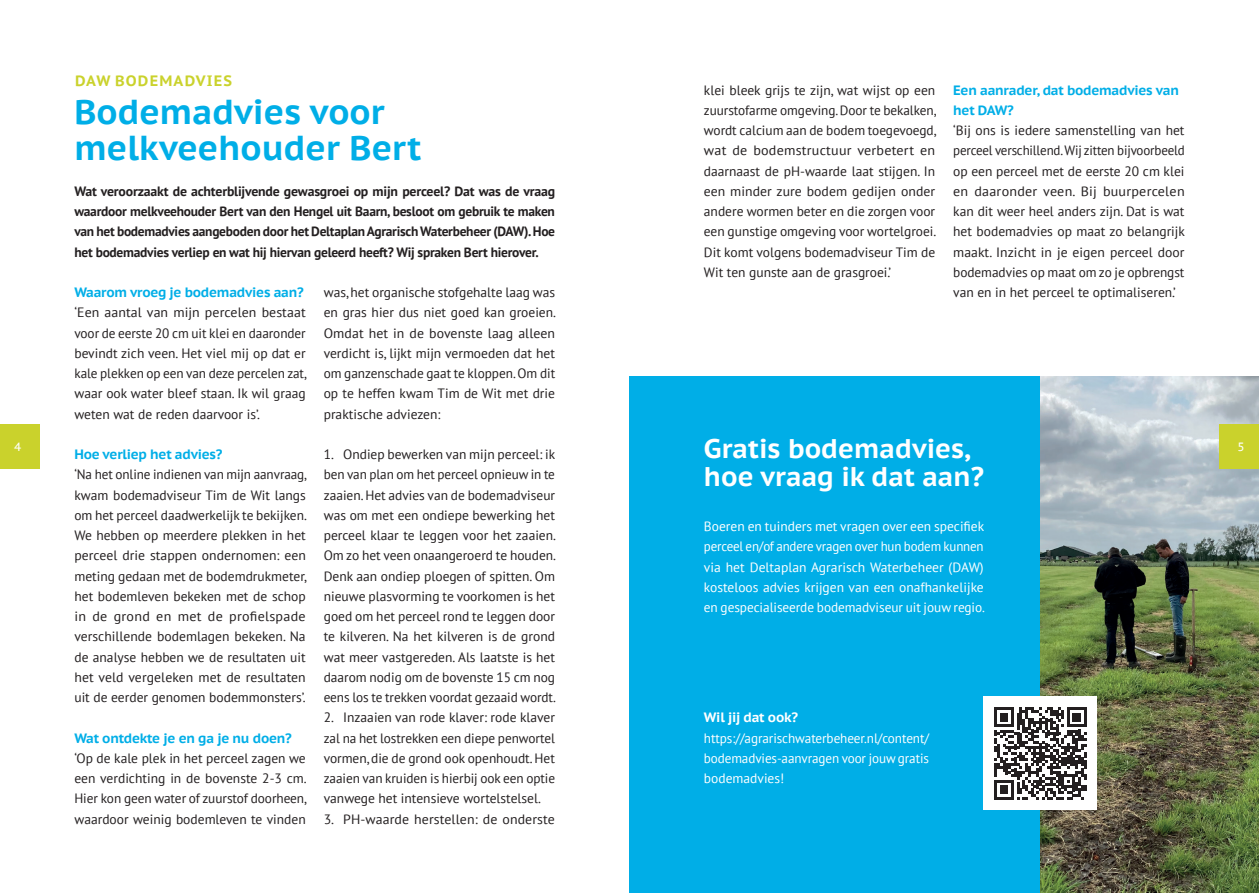
<style>
.page{position:relative;width:1259px;height:893px;background:#fff}
.page>*{position:absolute;margin:0;border:0;box-sizing:border-box;transform-origin:0 0}
.t1{font:700 34.5px/36px "PT Sans Caption";color:#00aee7}
.t2{font:700 26.85px/28px "PT Sans Caption";color:#fff}
.t3{font:700 15px "PT Sans Caption";letter-spacing:.08em;color:#cad22c}
.t4{font:13.5px/20.2px "PT Sans";color:#231f20;text-align:justify}
.t5{font:13.5px/20.2px "PT Sans";letter-spacing:-.005em;color:#fff;text-align:justify}
.t6{font:700 13.5px/20.2px "PT Sans";letter-spacing:-.02em;color:#231f20;text-align:justify}
.t7{font:700 13.5px/20.2px "PT Sans Caption";letter-spacing:-.02em;color:#00aee7}
.t8{font:700 13.5px "PT Sans Caption";letter-spacing:-.02em;color:#fff}
.t9{font:12px "PT Sans Caption";color:#fff}
</style>
<div class="page">
<div style="left:0;top:424px;width:39px;height:45px;background:#cad22c"></div>
<div style="left:629px;top:376px;width:630px;height:517px;background:#00aee7"></div>
<img style="left:1040px;top:376px;width:219px;height:517px">
<div style="left:984px;top:697px;width:113px;height:113px;background:#fff"></div>
<svg style="left:994px;top:707px;width:92px;height:92px"></svg>
<div style="left:1219px;top:424px;width:40px;height:45px;background:#cad22c"></div>
<p class="t9" style="left:14px;top:439px;width:9px">4</p>
<p class="t3" style="left:75px;top:70px;width:159px">DAW BODEMADVIES</p>
<h1 class="t1" style="left:74px;top:93px;width:348px">Bodemadvies voor melkveehouder Bert</h1>
<p class="t6" style="left:74px;top:181px;width:482px">Wat veroorzaakt de achterblijvende gewasgroei op mijn perceel? Dat was de vraag waardoor melkveehouder Bert van den Hengel uit Baarn, besloot om gebruik te maken van het bodemadvies aangeboden door het Deltaplan Agrarisch Waterbeheer (DAW). Hoe het bodemadvies verliep en wat hij hiervan geleerd heeft? Wij spraken Bert hierover.</p>
<p class="t7" style="left:74px;top:282px;width:231px">Waarom vroeg je bodemadvies aan?</p>
<p class="t4" style="left:74px;top:302px;width:234px">‘Een aantal van mijn percelen bestaat voor de eerste 20 cm uit klei en daaronder bevindt zich veen. Het viel mij op dat er kale plekken op een van deze percelen zat, waar ook water bleef staan. Ik wil graag weten wat de reden daarvoor is’.</p>
<p class="t7" style="left:74px;top:444px;width:150px">Hoe verliep het advies?</p>
<p class="t4" style="left:74px;top:464px;width:234px">‘Na het online indienen van mijn aanvraag, kwam bodemadviseur Tim de Wit langs om het perceel daadwerkelijk te bekijken.<br>We hebben op meerdere plekken in het perceel drie stappen ondernomen: een meting gedaan met de bodemdrukmeter, het bodemleven bekeken met de schop in de grond en met de profielspade verschillende bodemlagen bekeken. Na de analyse hebben we de resultaten uit het veld vergeleken met de resultaten uit de eerder genomen bodemmonsters’.</p>
<p class="t7" style="left:74px;top:727px;width:219px">Wat ontdekte je en ga je nu doen?</p>
<p class="t4" style="left:74px;top:748px;width:234px">‘Op de kale plek in het perceel zagen we een verdichting in de bovenste 2-3 cm.<br>Hier kon geen water of zuurstof doorheen, waardoor weinig bodemleven te vinden</p>
<p class="t4" style="left:324px;top:282px;width:234px">was, het organische stofgehalte laag was en gras hier dus niet goed kan groeien.<br>Omdat het in de bovenste laag alleen verdicht is, lijkt mijn vermoeden dat het om ganzenschade gaat te kloppen. Om dit op te heffen kwam Tim de Wit met drie praktische adviezen:</p>
<p class="t4" style="left:324px;top:444px;width:234px">1. Ondiep bewerken van mijn perceel: ik ben van plan om het perceel opnieuw in te zaaien. Het advies van de bodemadviseur was om met een ondiepe bewerking het perceel klaar te leggen voor het zaaien.<br>Om zo het veen onaangeroerd te houden.<br>Denk aan ondiep ploegen of spitten. Om nieuwe plasvorming te voorkomen is het goed om het perceel rond te leggen door te kilveren. Na het kilveren is de grond wat meer vastgereden. Als laatste is het daarom nodig om de bovenste 15 cm nog eens los te trekken voordat gezaaid wordt.</p>
<p class="t4" style="left:324px;top:707px;width:233px">2. Inzaaien van rode klaver: rode klaver zal na het lostrekken een diepe penwortel vormen, die de grond ook openhoudt. Het zaaien van kruiden is hierbij ook een optie vanwege het intensieve wortelstelsel.</p>
<p class="t4" style="left:324px;top:808px;width:232px">3. PH-waarde herstellen: de onderste</p>
<p class="t4" style="left:704px;top:79px;width:234px">klei bleek grijs te zijn, wat wijst op een zuurstofarme omgeving. Door te bekalken, wordt calcium aan de bodem toegevoegd, wat de bodemstructuur verbetert en daarnaast de pH-waarde laat stijgen. In een minder zure bodem gedijen onder andere wormen beter en die zorgen voor een gunstige omgeving voor wortelgroei.<br>Dit komt volgens bodemadviseur Tim de Wit ten gunste aan de grasgroei.’</p>
<p class="t7" style="left:953px;top:79px;width:227px">Een aanrader, dat bodemadvies van het DAW?</p>
<p class="t4" style="left:953px;top:120px;width:233px">‘Bij ons is iedere samenstelling van het perceel verschillend. Wij zitten bijvoorbeeld op een perceel met de eerste 20 cm klei en daaronder veen. Bij buurpercelen kan dit weer heel anders zijn. Dat is wat het bodemadvies op maat zo belangrijk maakt. Inzicht in je eigen perceel door bodemadvies op maat om zo je opbrengst van en in het perceel te optimaliseren.’</p>
<h2 class="t2" style="left:704px;top:434px;width:281px">Gratis bodemadvies, hoe vraag ik dat aan?</h2>
<p class="t9" style="left:1237px;top:439px;width:9px">5</p>
<p class="t5" style="left:704px;top:516px;width:282px">Boeren en tuinders met vragen over een specifiek perceel en/of andere vragen over hun bodem kunnen via het Deltaplan Agrarisch Waterbeheer (DAW) kosteloos advies krijgen van een onafhankelijke en gespecialiseerde bodemadviseur uit jouw regio.</p>
<p class="t8" style="left:704px;top:708px;width:96px">Wil jij dat ook?</p>
<p class="t5" style="left:704px;top:727px;width:227px">https://agrarischwaterbeheer.nl/content/ bodemadvies-aanvragen voor jouw gratis bodemadvies!</p>
</div>
